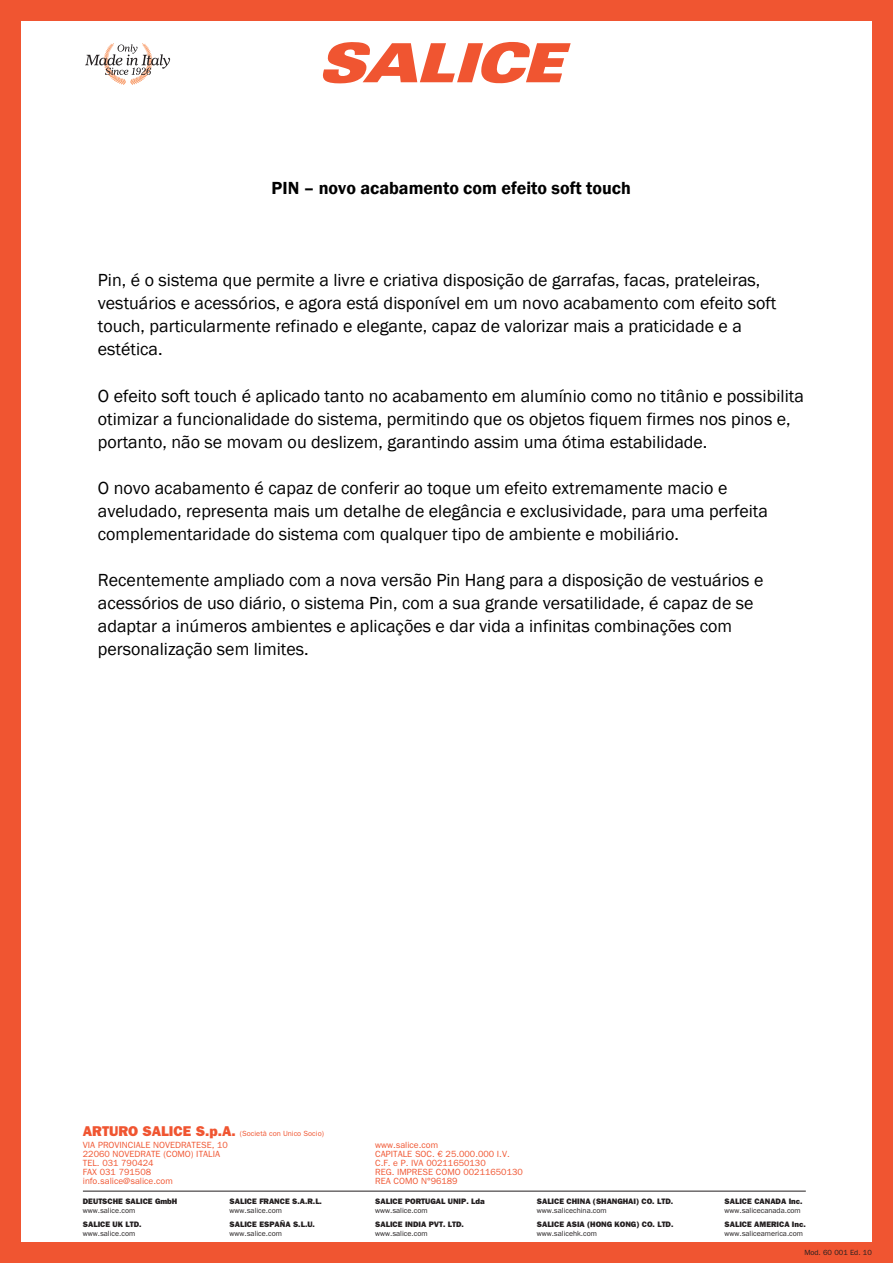
<style>
.page{position:relative;width:893px;height:1263px;background:#f05531}
.page>*{position:absolute;margin:0;border:0;box-sizing:border-box;transform-origin:0 0}
.t1{font:18px/23.1px "Franklin Gothic";color:#000}
.t2{font:18px "Franklin Gothic Demi";color:#000}
.t3{font:9px/9px "ITC Franklin Gothic Std";color:#f05531}
.t4{font:7.95px "ITC Franklin Gothic Std Hvy";color:#231f20}
.t5{font:7.5px "ITC Franklin Gothic Std";color:#231f20}
.t6{font:7.5px "ITC Franklin Gothic Std";color:#f05531}
.s1{font-family:"ITC Franklin Gothic Std Hvy";font-size:14.25px}
</style>
<div class="page">
<div style="left:21px;top:21px;width:851px;height:1221px;background:#fff"></div>
<hr style="left:83px;top:1191px;width:723px;height:1px;background:#231f20">
<svg style="left:85px;top:43px;width:85px;height:42px"></svg>
<svg style="left:322px;top:42px;width:249px;height:42px"></svg>
<p class="t2" style="left:272px;top:177px;width:361px">PIN – novo acabamento com efeito soft touch</p>
<p class="t1" style="left:98px;top:269px;width:680px">Pin, é o sistema que permite a livre e criativa disposição de garrafas, facas, prateleiras, vestuários e acessórios, e agora está disponível em um novo acabamento com efeito soft touch, particularmente refinado e elegante, capaz de valorizar mais a praticidade e a estética.</p>
<p class="t1" style="left:98px;top:384px;width:707px">O efeito soft touch é aplicado tanto no acabamento em alumínio como no titânio e possibilita otimizar a funcionalidade do sistema, permitindo que os objetos fiquem firmes nos pinos e, portanto, não se movam ou deslizem, garantindo assim uma ótima estabilidade.</p>
<p class="t1" style="left:98px;top:477px;width:672px">O novo acabamento é capaz de conferir ao toque um efeito extremamente macio e aveludado, representa mais um detalhe de elegância e exclusividade, para uma perfeita complementaridade do sistema com qualquer tipo de ambiente e mobiliário.</p>
<p class="t1" style="left:98px;top:569px;width:667px">Recentemente ampliado com a nova versão Pin Hang para a disposição de vestuários e acessórios de uso diário, o sistema Pin, com a sua grande versatilidade, é capaz de se adaptar a inúmeros ambientes e aplicações e dar vida a infinitas combinações com personalização sem limites.</p>
<p class="t6" style="left:83px;top:1129px;width:243px"><span class="s1">ARTURO SALICE S.p.A.</span> (Società con Unico Socio)</p>
<p class="t3" style="left:83px;top:1141px;width:147px">VIA PROVINCIALE NOVEDRATESE, 10<br>22060 NOVEDRATE (COMO) ITALIA<br>TEL. 031 790424<br>FAX 031 791508 info.salice@salice.com</p>
<p class="t3" style="left:375px;top:1141px;width:149px">www.salice.com<br>CAPITALE SOC. € 25.000.000 I.V.<br>C.F. e P. IVA 00211650130<br>REG. IMPRESE COMO 00211650130<br>REA COMO N°96189</p>
<p class="t4" style="left:83px;top:1197px;width:96px">DEUTSCHE SALICE GmbH</p>
<p class="t5" style="left:83px;top:1206px;width:54px">www.salice.com</p>
<p class="t4" style="left:83px;top:1219px;width:60px">SALICE UK LTD.</p>
<p class="t5" style="left:83px;top:1229px;width:54px">www.salice.com</p>
<p class="t4" style="left:230px;top:1197px;width:94px">SALICE FRANCE S.A.R.L.</p>
<p class="t5" style="left:230px;top:1206px;width:54px">www.salice.com</p>
<p class="t4" style="left:230px;top:1219px;width:87px">SALICE ESPAÑA S.L.U.</p>
<p class="t5" style="left:230px;top:1229px;width:54px">www.salice.com</p>
<p class="t4" style="left:375px;top:1197px;width:111px">SALICE PORTUGAL UNIP. Lda</p>
<p class="t5" style="left:375px;top:1206px;width:54px">www.salice.com</p>
<p class="t4" style="left:375px;top:1219px;width:90px">SALICE INDIA PVT. LTD.</p>
<p class="t5" style="left:375px;top:1229px;width:54px">www.salice.com</p>
<p class="t4" style="left:537px;top:1197px;width:138px">SALICE CHINA (SHANGHAI) CO. LTD.</p>
<p class="t5" style="left:537px;top:1206px;width:71px">www.salicechina.com</p>
<p class="t4" style="left:537px;top:1219px;width:138px">SALICE ASIA (HONG KONG) CO. LTD.</p>
<p class="t5" style="left:537px;top:1229px;width:62px">www.salicehk.com</p>
<p class="t4" style="left:725px;top:1197px;width:79px">SALICE CANADA Inc.</p>
<p class="t5" style="left:725px;top:1206px;width:78px">www.salicecanada.com</p>
<p class="t4" style="left:725px;top:1219px;width:83px">SALICE AMERICA Inc.</p>
<p class="t5" style="left:725px;top:1229px;width:80px">www.saliceamerica.com</p>
<p class="t5" style="left:804px;top:1248px;width:69px">Mod. 60 001 Ed. 10</p>
</div>
